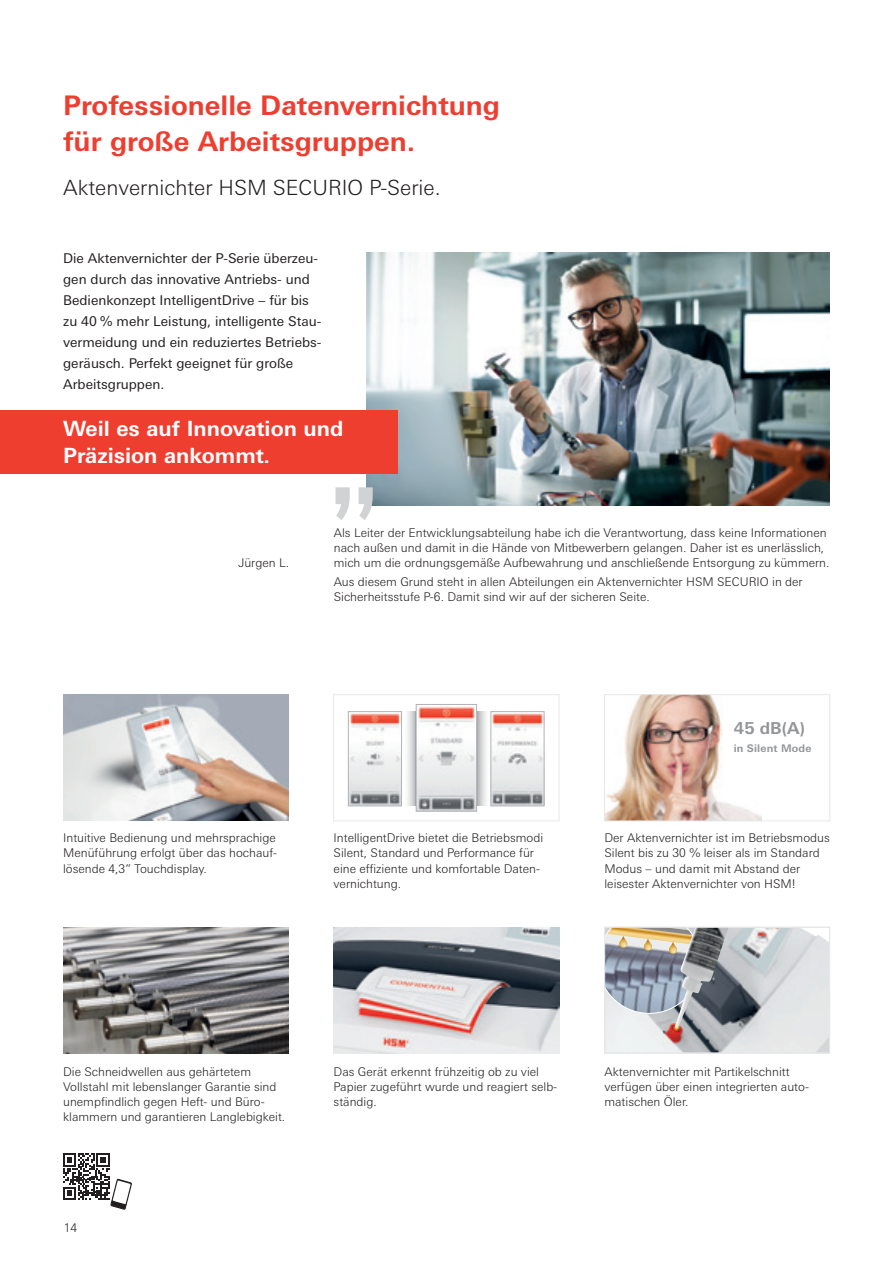
<style>
.page{position:relative;width:893px;height:1263px;background:#fff}
.page>*{position:absolute;margin:0;border:0;box-sizing:border-box;transform-origin:0 0}
.t1{font:700 27px/36px "Univers Next W1 G";color:#ee3e30}
.t2{font:700 21px/27px "Univers Next W1 G";color:#fff}
.t3{font:300 21px "Univers Next W1 G";color:#231f20}
.t4{font:700 16.5px "Univers Next W1 G";color:#939598}
.t5{font:13.5px/21px "Univers Next W1 G";color:#231f20}
.t6{font:300 12px/15px "Univers Next W1 G";color:#231f20}
.t7{font:700 10.5px "Univers Next W1 G";letter-spacing:.02em;color:#939598}
</style>
<div class="page">
<img style="left:366px;top:253px;width:464px;height:252px">
<img style="left:63px;top:695px;width:225px;height:126px">
<img style="left:606px;top:696px;width:156px;height:123px">
<div style="left:604px;top:694px;width:226px;height:127px;border:1px solid #e6e7e9"></div>
<img style="left:334px;top:927px;width:225px;height:126px">
<div style="left:333px;top:694px;width:226px;height:127px;border:1px solid #e6e7e9"></div>
<img style="left:606px;top:929px;width:222px;height:122px">
<svg style="left:606px;top:929px;width:69px;height:85px;background:#a2a5a7"></svg>
<img style="left:675px;top:929px;width:54px;height:99px">
<div style="left:604px;top:927px;width:226px;height:126px;border:1px solid #e6e7e9"></div>
<img style="left:350px;top:713px;width:50px;height:91px">
<div style="left:348px;top:711px;width:54px;height:95px;border:1px solid #b2b3b7"></div>
<img style="left:493px;top:713px;width:49px;height:91px">
<div style="left:491px;top:711px;width:53px;height:95px;border:1px solid #b2b3b7"></div>
<img style="left:418px;top:706px;width:57px;height:103px">
<div style="left:416px;top:704px;width:61px;height:107px;border:1px solid #b2b3b7"></div>
<svg style="left:477px;top:711px;width:9px;height:95px"></svg>
<svg style="left:407px;top:711px;width:9px;height:95px"></svg>
<svg style="left:335px;top:487px;width:38px;height:33px"></svg>
<div style="left:0;top:410px;width:398px;height:64px;background:#ee3e30"></div>
<img style="left:63px;top:927px;width:225px;height:126px">
<svg style="left:63px;top:1153px;width:69px;height:57px"></svg>
<h1 class="t1" style="left:63px;top:87px;width:438px">Professionelle Datenvernichtung für große Arbeitsgruppen.</h1>
<h2 class="t3" style="left:63px;top:175px;width:379px">Aktenvernichter HSM SECURIO P-Serie.</h2>
<p class="t5" style="left:63px;top:247px;width:260px">Die Aktenvernichter der P-Serie überzeu&shy;gen durch das innovative Antriebs- und Bedienkonzept IntelligentDrive – für bis zu 40 % mehr Leistung, intelligente Stau&shy;vermeidung und ein reduziertes Betriebs&shy;geräusch. Perfekt geeignet für große Arbeitsgruppen.</p>
<h2 class="t2" style="left:63px;top:415px;width:282px">Weil es auf Innovation und<br>Präzision ankommt.</h2>
<p class="t6" style="left:238px;top:555px;width:52px">Jürgen L.</p>
<p class="t6" style="left:334px;top:525px;width:497px">Als Leiter der Entwicklungsabteilung habe ich die Verantwortung, dass keine Informationen nach außen und damit in die Hände von Mitbewerbern gelangen. Daher ist es unerlässlich, mich um die ordnungsgemäße Aufbewahrung und anschließende Entsorgung zu kümmern.</p>
<p class="t6" style="left:334px;top:575px;width:470px">Aus diesem Grund steht in allen Abteilungen ein Aktenvernichter HSM SECURIO in der<br>Sicherheitsstufe P-6. Damit sind wir auf der sicheren Seite.</p>
<h3 class="t4" style="left:734px;top:718px;width:73px">45 dB(A)</h3>
<p class="t7" style="left:734px;top:741px;width:79px">in Silent Mode</p>
<p class="t6" style="left:63px;top:831px;width:216px;text-align:justify">Intuitive Bedienung und mehrsprachige Menüführung erfolgt über das hochauf&shy;lösende 4,3” Touchdisplay.</p>
<p class="t6" style="left:604px;top:831px;width:227px">Der Aktenvernichter ist im Betriebsmodus Silent bis zu 30 % leiser als im Standard Modus – und damit mit Abstand der leisester Aktenvernichter von HSM!</p>
<p class="t6" style="left:334px;top:831px;width:211px">IntelligentDrive bietet die Betriebsmodi Silent, Standard und Performance für eine effiziente und komfortable Daten&shy;vernichtung.</p>
<p class="t6" style="left:63px;top:1064px;width:224px">Die Schneidwellen aus gehärtetem Vollstahl mit lebenslanger Garantie sind unempfindlich gegen Heft- und Büro&shy;klammern und garantieren Langlebigkeit.</p>
<p class="t6" style="left:64px;top:1220px;width:15px">14</p>
<p class="t6" style="left:334px;top:1064px;width:225px">Das Gerät erkennt frühzeitig ob zu viel<br>Papier zugeführt wurde und reagiert selb&shy;ständig.</p>
<p class="t6" style="left:604px;top:1064px;width:206px">Aktenvernichter mit Partikelschnitt verfügen über einen integrierten auto&shy;matischen Öler.</p>
</div>
